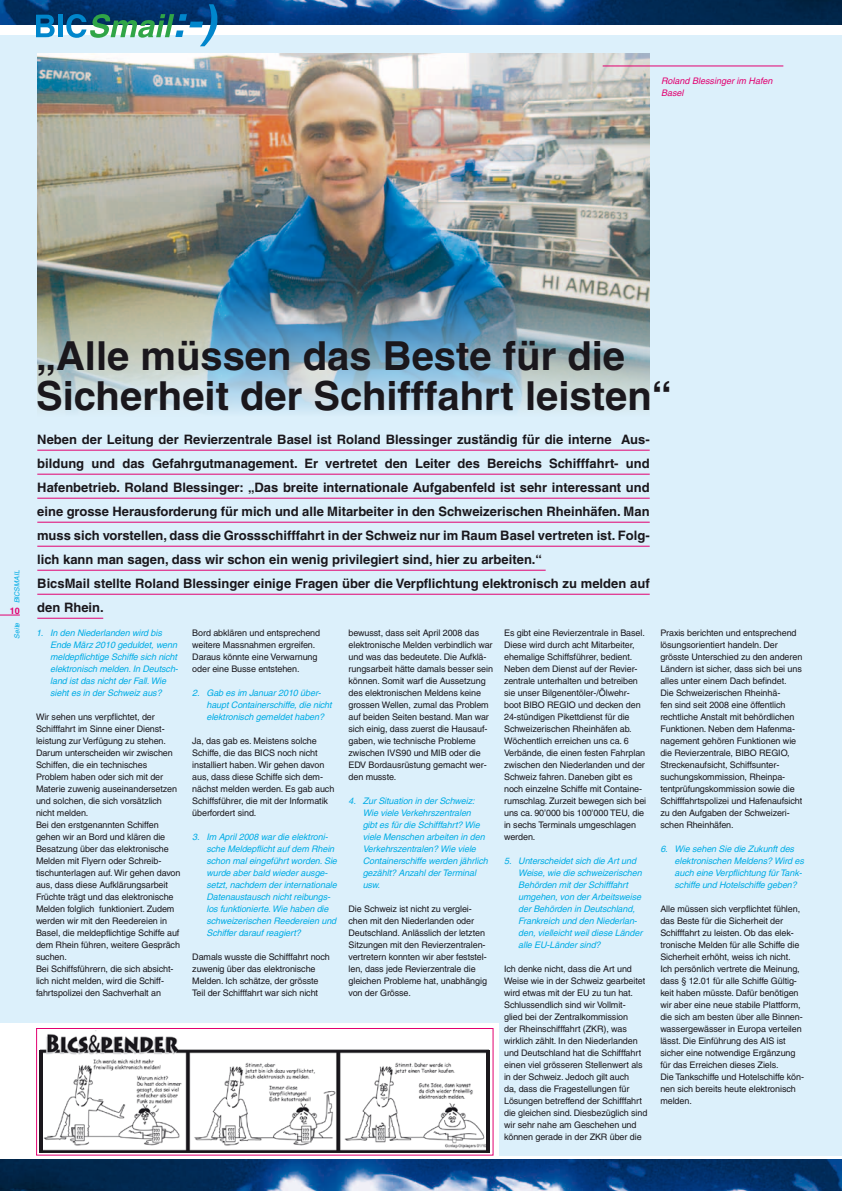
<style>
.page{position:relative;width:842px;height:1191px;background:#fff}
.page>*{position:absolute;margin:0;border:0;box-sizing:border-box;transform-origin:0 0}
.t1{font:700 40px/40px "Helvetica";color:#1a171c}
.t2{font:700 13px/24px "Helvetica";color:#1a171c}
.t3{font:9px/12px "Helvetica";letter-spacing:-.01em;color:#1a171c}
.t4{font:italic 9px/12px "Helvetica";letter-spacing:-.01em;color:#00ace5}
.t5{font:italic 9px/12px "Helvetica";color:#e20070}
.t6{font:700 9px "Helvetica";color:#e20070}
.t7{font:italic 7px "Helvetica";color:#00ace5}
</style>
<div class="page">
<div style="left:0;top:35px;width:842px;height:1120px;background:#dcf0fb"></div>
<hr style="left:841px;top:36px;width:1px;height:1130px;background:#daf0fa">
<div style="left:0;top:1023px;width:498px;height:135px;background:#fff"></div>
<img style="left:37px;top:54px;width:612px;height:357px">
<svg style="left:36px;top:1028px;width:457px;height:127px"></svg>
<hr style="left:37px;top:450px;width:613px;height:1px;background:#e20070">
<hr style="left:37px;top:474px;width:613px;height:1px;background:#e20070">
<hr style="left:37px;top:498px;width:613px;height:1px;background:#e20070">
<hr style="left:37px;top:522px;width:613px;height:1px;background:#e20070">
<hr style="left:37px;top:546px;width:613px;height:1px;background:#e20070">
<hr style="left:37px;top:570px;width:509px;height:1px;background:#e20070">
<hr style="left:37px;top:594px;width:613px;height:1px;background:#e20070">
<hr style="left:37px;top:618px;width:66px;height:1px;background:#e20070">
<hr style="left:603px;top:66px;width:180px;height:1px;background:#e20070">
<img style="left:41px;top:1029px;width:447px;height:123px">
<hr style="left:40px;top:1049px;width:3px;height:103px;background:#1a171c">
<hr style="left:487px;top:1049px;width:3px;height:103px;background:#1a171c">
<img style="left:0;top:1159px;width:842px;height:32px">
<img style="left:0;top:0;width:842px;height:25px">
<svg style="left:36px;top:15px;width:19px;height:22px"></svg>
<div style="left:58px;top:15px;width:5px;height:22px;background:#0086cc"></div>
<svg style="left:66px;top:4px;width:153px;height:42px"></svg>
<svg style="left:0;top:615px;width:20px;height:1px"></svg>
<p class="t5" style="left:661px;top:75px;width:113px">Roland Blessinger im Hafen<br>Basel</p>
<p class="t7" style="left:13px;top:603px;width:34px;rotate:-90deg">BICSMAIL</p>
<p class="t6" style="left:10px;top:605px;width:12px">10</p>
<p class="t7" style="left:13px;top:638px;width:18px;rotate:-90deg">Seite</p>
<h1 class="t1" style="left:36px;top:335px;width:637px">„Alle müssen das Beste für die<br>Sicherheit der Schifffahrt leisten“</h1>
<p class="t2" style="left:37px;top:427px;width:614px">Neben der Leitung der Revierzentrale Basel ist Roland Blessinger zuständig für die interne Aus&shy;bildung und das Gefahrgutmanagement. Er vertretet den Leiter des Bereichs Schifffahrt- und Hafenbetrieb. Roland Blessinger: „Das breite internationale Aufgabenfeld ist sehr interessant und eine grosse Herausforderung für mich und alle Mitarbeiter in den Schweizerischen Rheinhäfen. Man muss sich vorstellen, dass die Grossschifffahrt in der Schweiz nur im Raum Basel vertreten ist. Folg&shy;lich kann man sagen, dass wir schon ein wenig privilegiert sind, hier zu arbeiten.“<br>BicsMail stellte Roland Blessinger einige Fragen über die Verpflichtung elektronisch zu melden auf den Rhein.</p>
<p class="t4" style="left:50px;top:627px;width:129px;text-indent:-14px">1. In den Niederlanden wird bis<br>Ende März 2010 geduldet, wenn meldepflichtige Schiffe sich nicht elektronisch melden. In Deutsch&shy;land ist das nicht der Fall. Wie sieht es in der Schweiz aus?</p>
<p class="t3" style="left:36px;top:711px;width:146px">Wir sehen uns verpflichtet, der<br>Schifffahrt im Sinne einer Dienst&shy;leistung zur Verfügung zu stehen.<br>Darum unterscheiden wir zwischen<br>Schiffen, die ein technisches<br>Problem haben oder sich mit der<br>Materie zuwenig auseinandersetzen und solchen, die sich vorsätzlich nicht melden.<br>Bei den erstgenannten Schiffen gehen wir an Bord und klären die<br>Besatzung über das elektronische<br>Melden mit Flyern oder Schreib&shy;tischunterlagen auf. Wir gehen davon aus, dass diese Aufklärungsarbeit<br>Früchte trägt und das elektronische<br>Melden folglich funktioniert. Zudem werden wir mit den Reedereien in<br>Basel, die meldepflichtige Schiffe auf dem Rhein führen, weitere Gespräch suchen.<br>Bei Schiffsführern, die sich absicht&shy;lich nicht melden, wird die Schiff&shy;fahrtspolizei den Sachverhalt an</p>
<p class="t3" style="left:192px;top:627px;width:129px">Bord abklären und entsprechend weitere Massnahmen ergreifen.<br>Daraus könnte eine Verwarnung oder eine Busse entstehen.</p>
<p class="t4" style="left:206px;top:687px;width:127px;text-indent:-14px">2. Gab es im Januar 2010 über&shy;haupt Containerschiffe, die nicht elektronisch gemeldet haben?</p>
<p class="t3" style="left:192px;top:735px;width:144px">Ja, das gab es. Meistens solche<br>Schiffe, die das BICS noch nicht installiert haben. Wir gehen davon aus, dass diese Schiffe sich dem&shy;nächst melden werden. Es gab auch<br>Schiffsführer, die mit der Informatik überfordert sind.</p>
<p class="t4" style="left:206px;top:831px;width:132px;text-indent:-14px">3. Im April 2008 war die elektroni&shy;sche Meldepflicht auf dem Rhein schon mal eingeführt worden. Sie wurde aber bald wieder ausge&shy;setzt, nachdem der internationale<br>Datenaustausch nicht reibungs&shy;los funktionierte. Wie haben die schweizerischen Reedereien und<br>Schiffer darauf reagiert?</p>
<p class="t3" style="left:192px;top:951px;width:139px">Damals wusste die Schifffahrt noch zuwenig über das elektronische Melden. Ich schätze, der grösste Teil der Schifffahrt war sich nicht</p>
<p class="t3" style="left:348px;top:627px;width:146px">bewusst, dass seit April 2008 das elektronische Melden verbindlich war und was das bedeutete. Die Aufklä&shy;rungsarbeit hätte damals besser sein können. Somit warf die Aussetzung des elektronischen Meldens keine grossen Wellen, zumal das Problem auf beiden Seiten bestand. Man war sich einig, dass zuerst die Hausauf&shy;gaben, wie technische Probleme zwischen IVS90 und MIB oder die<br>EDV Bordausrüstung gemacht wer&shy;den musste.</p>
<p class="t4" style="left:363px;top:795px;width:127px;text-indent:-14px">4. Zur Situation in der Schweiz:<br>Wie viele Verkehrszentralen<br>gibt es für die Schifffahrt? Wie viele Menschen arbeiten in den<br>Verkehrszentralen? Wie viele<br>Containerschiffe werden jährlich gezählt? Anzahl der Terminal usw.</p>
<p class="t3" style="left:348px;top:903px;width:140px">Die Schweiz ist nicht zu verglei&shy;chen mit den Niederlanden oder<br>Deutschland. Anlässlich der letzten<br>Sitzungen mit den Revierzentralen&shy;vertretern konnten wir aber feststel&shy;len, dass jede Revierzentrale die gleichen Probleme hat, unabhängig von der Grösse.</p>
<p class="t3" style="left:504px;top:627px;width:144px">Es gibt eine Revierzentrale in Basel.<br>Diese wird durch acht Mitarbeiter, ehemalige Schiffsführer, bedient.<br>Neben dem Dienst auf der Revier&shy;zentrale unterhalten und betreiben sie unser Bilgenentöler-/Ölwehr&shy;boot BIBO REGIO und decken den 24-stündigen Pikettdienst für die Schweizerischen Rheinhäfen ab.<br>Wöchentlich erreichen uns ca. 6<br>Verbände, die einen festen Fahrplan zwischen den Niederlanden und der Schweiz fahren. Daneben gibt es noch einzelne Schiffe mit Containe&shy;rumschlag. Zurzeit bewegen sich bei uns ca. 90’000 bis 100’000 TEU, die in sechs Terminals umgeschlagen werden.</p>
<p class="t4" style="left:518px;top:855px;width:126px;text-indent:-14px">5. Unterscheidet sich die Art und<br>Weise, wie die schweizerischen<br>Behörden mit der Schifffahrt umgehen, von der Arbeitsweise der Behörden in Deutschland,<br>Frankreich und den Niederlan&shy;den, vielleicht weil diese Länder alle EU-Länder sind?</p>
<p class="t3" style="left:504px;top:963px;width:145px">Ich denke nicht, dass die Art und Weise wie in der Schweiz gearbeitet wird etwas mit der EU zu tun hat.<br>Schlussendlich sind wir Vollmit-<br>glied bei der Zentralkommission<br>der Rheinschifffahrt (ZKR), was wirklich zählt. In den Niederlanden und Deutschland hat die Schifffahrt einen viel grösseren Stellenwert als in der Schweiz. Jedoch gilt auch<br>da, dass die Fragestellungen für Lösungen betreffend der Schifffahrt die gleichen sind. Diesbezüglich sind wir sehr nahe am Geschehen und können gerade in der ZKR über die</p>
<p class="t3" style="left:660px;top:626px;width:144px">Praxis berichten und entsprechend lösungsorientiert handeln. Der grösste Unterschied zu den anderen Ländern ist sicher, dass sich bei uns alles unter einem Dach befindet.<br>Die Schweizerischen Rheinhä-<br>fen sind seit 2008 eine öffentlich rechtliche Anstalt mit behördlichen Funktionen. Neben dem Hafenma&shy;nagement gehören Funktionen wie die Revierzentrale, BIBO REGIO, Streckenaufsicht, Schiffsunter&shy;suchungskommission, Rheinpa&shy;tentprüfungskommission sowie die Schifffahrtspolizei und Hafenaufsicht zu den Aufgaben der Schweizeri&shy;schen Rheinhäfen.</p>
<p class="t4" style="left:674px;top:842px;width:131px;text-indent:-14px">6. Wie sehen Sie die Zukunft des elektronischen Meldens? Wird es auch eine Verpflichtung für Tank&shy;schiffe und Hotelschiffe geben?</p>
<p class="t3" style="left:660px;top:902px;width:145px">Alle müssen sich verpflichtet fühlen, das Beste für die Sicherheit der Schifffahrt zu leisten. Ob das elek&shy;tronische Melden für alle Schiffe die Sicherheit erhöht, weiss ich nicht.<br>Ich persönlich vertrete die Meinung, dass § 12.01 für alle Schiffe Gültig&shy;keit haben müsste. Dafür benötigen wir aber eine neue stabile Plattform, die sich am besten über alle Binnen&shy;wassergewässer in Europa verteilen lässt. Die Einführung des AIS ist sicher eine notwendige Ergänzung für das Erreichen dieses Ziels.<br>Die Tankschiffe und Hotelschiffe kön&shy;nen sich bereits heute elektronisch melden.</p>
</div>
